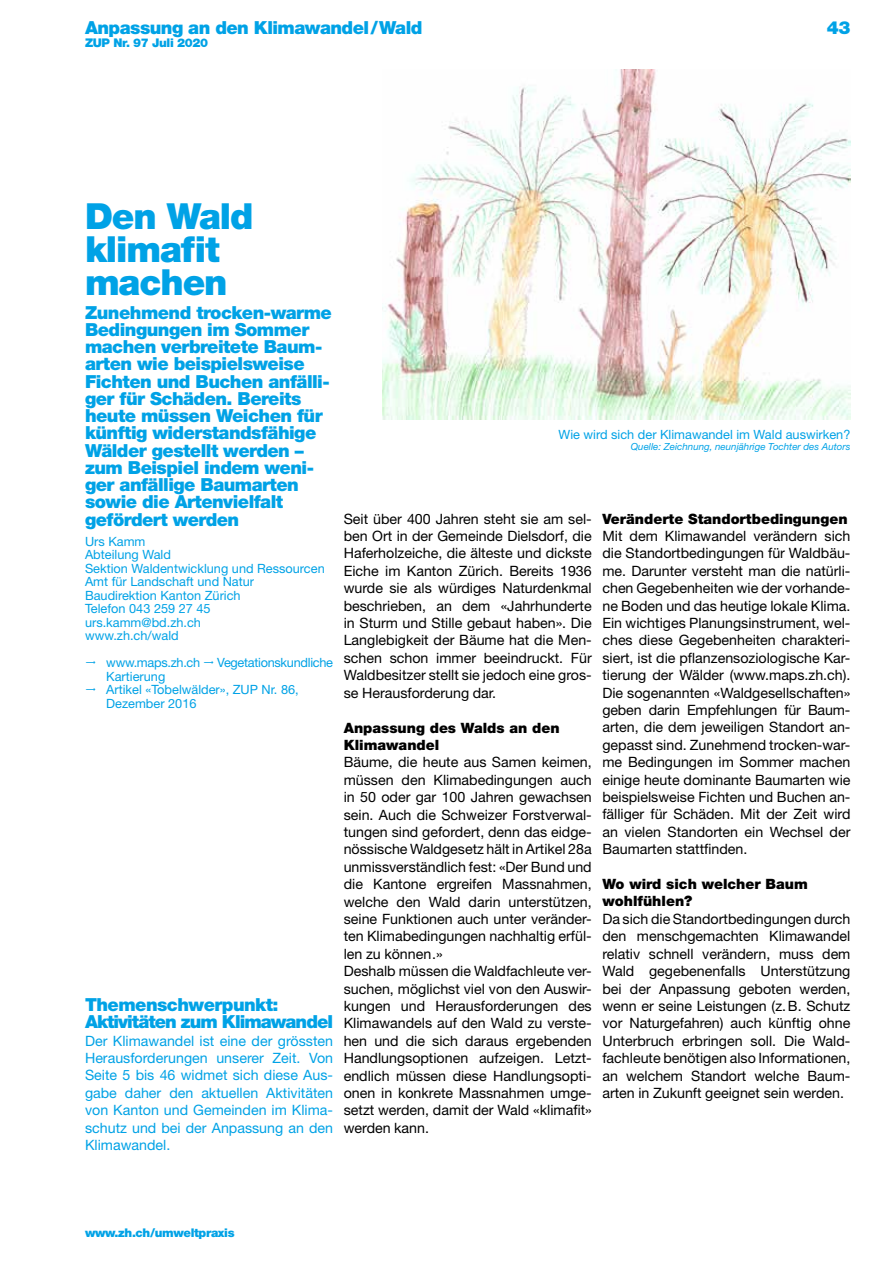
<style>
.page{position:relative;width:893px;height:1263px;background:#fff}
.page>*{position:absolute;margin:0;border:0;box-sizing:border-box;transform-origin:0 0}
.t1{font:900 36px/33px "Helvetica Neue LT Std";letter-spacing:-.03em;color:#00a2e6}
.t2{font:900 18px/17.2px "Helvetica Neue LT Std";letter-spacing:-.03em;color:#00a2e6}
.t3{font:900 18px/17.2px "Helvetica Neue LT Std";letter-spacing:-.055em;color:#00a2e6}
.t4{font:14.25px/17.4px "Helvetica Neue LT Std";color:#000;text-align:justify}
.t5{font:14.25px/17.4px "Helvetica Neue LT Std";color:#00a2e6;text-align:justify}
.t6{font:900 14.25px/17.4px "Helvetica Neue LT Std";color:#000}
.t7{font:12.75px/13.5px "Helvetica Neue LT Std";color:#00a2e6}
.t8{font:12.75px "Helvetica Neue LT Std";letter-spacing:-.025em;color:#00a2e6}
.t9{font:900 12px "Helvetica Neue LT Std";letter-spacing:-.03em;color:#00a2e6}
.t10{font:italic 9.75px "Helvetica Neue LT Std";color:#00a2e6}
</style>
<div class="page">
<img style="left:383px;top:70px;width:467px;height:349px">
<p class="t2" style="left:85px;top:19px;width:339px">Anpassung an den Klimawandel/Wald</p>
<p class="t2" style="left:827px;top:19px;width:25px">43</p>
<p class="t9" style="left:85px;top:35px;width:125px">ZUP Nr. 97 Juli 2020</p>
<h1 class="t1" style="left:85px;top:200px;width:170px">Den Wald klimafit machen</h1>
<p class="t2" style="left:85px;top:304px;width:248px">Zunehmend trocken-warme<br>Bedingungen im Sommer machen verbreitete Baum&shy;arten wie beispielsweise<br>Fichten und Buchen anfälli&shy;ger für Schäden. Bereits heute müssen Weichen für künftig widerstandsfähige<br>Wälder gestellt werden – zum Beispiel indem weni&shy;ger anfällige Baumarten sowie die Artenvielfalt gefördert werden</p>
<p class="t7" style="left:85px;top:534px;width:241px">Urs Kamm<br>Abteilung Wald<br>Sektion Waldentwicklung und Ressourcen<br>Amt für Landschaft und Natur<br>Baudirektion Kanton Zürich<br>Telefon 043 259 27 45 urs.kamm@bd.zh.ch<br>www.zh.ch/wald</p>
<p class="t8" style="left:106px;top:655px;width:95px">www.maps.zh.ch</p>
<p class="t8" style="left:217px;top:655px;width:117px">Vegetationskundliche</p>
<p class="t7" style="left:106px;top:669px;width:194px">Kartierung<br>Artikel «Tobelwälder», ZUP Nr. 86,<br>Dezember 2016</p>
<p class="t3" style="left:85px;top:996px;width:250px">Themenschwerpunkt:<br>Aktivitäten zum Klimawandel</p>
<p class="t5" style="left:85px;top:1031px;width:250px">Der Klimawandel ist eine der grössten Herausforderungen unserer Zeit. Von Seite 5 bis 46 widmet sich diese Aus&shy;gabe daher den aktuellen Aktivitäten von Kanton und Gemeinden im Klima&shy;schutz und bei der Anpassung an den Klimawandel.</p>
<p class="t7" style="left:559px;top:427px;width:293px">Wie wird sich der Klimawandel im Wald auswirken?</p>
<p class="t10" style="left:631px;top:441px;width:221px">Quelle: Zeichnung, neunjährige Tochter des Autors</p>
<p class="t4" style="left:344px;top:510px;width:250px">Seit über 400 Jahren steht sie am sel&shy;ben Ort in der Gemeinde Dielsdorf, die Haferholzeiche, die älteste und dickste Eiche im Kanton Zürich. Bereits 1936 wurde sie als würdiges Naturdenkmal beschrieben, an dem «Jahrhunderte in Sturm und Stille gebaut haben». Die Langlebigkeit der Bäume hat die Men&shy;schen schon immer beeindruckt. Für Waldbesitzer stellt sie jedoch eine gros&shy;se Herausforderung dar.</p>
<p class="t6" style="left:344px;top:719px;width:217px">Anpassung des Walds an den<br>Klimawandel</p>
<p class="t4" style="left:344px;top:753px;width:250px;text-align:left">Bäume, die heute aus Samen keimen, müssen den Klimabedingungen auch in 50 oder gar 100 Jahren gewachsen sein. Auch die Schweizer Forstverwal&shy;tungen sind gefordert, denn das eidge&shy;nössische Waldgesetz hält in Artikel 28a unmissverständlich fest: «Der Bund und die Kantone ergreifen Massnahmen, welche den Wald darin unterstützen, seine Funktionen auch unter veränder&shy;ten Klimabedingungen nachhaltig erfül&shy;len zu können.»<br>Deshalb müssen die Waldfachleute ver&shy;suchen, möglichst viel von den Auswir&shy;kungen und Herausforderungen des Klimawandels auf den Wald zu verste&shy;hen und die sich daraus ergebenden Handlungsoptionen aufzeigen. Letzt&shy;endlich müssen diese Handlungsopti&shy;onen in konkrete Massnahmen umge&shy;setzt werden, damit der Wald «klimafit» werden kann.</p>
<p class="t6" style="left:602px;top:510px;width:247px">Veränderte Standortbedingungen</p>
<p class="t4" style="left:602px;top:527px;width:250px">Mit dem Klimawandel verändern sich die Standortbedingungen für Waldbäu&shy;me. Darunter versteht man die natürli&shy;chen Gegebenheiten wie der vorhande&shy;ne Boden und das heutige lokale Klima.<br>Ein wichtiges Planungsinstrument, wel&shy;ches diese Gegebenheiten charakteri&shy;siert, ist die pflanzensoziologische Kar&shy;tierung der Wälder (www.maps.zh.ch).<br>Die sogenannten «Waldgesellschaften» geben darin Empfehlungen für Baum&shy;arten, die dem jeweiligen Standort an&shy;gepasst sind. Zunehmend trocken-war&shy;me Bedingungen im Sommer machen einige heute dominante Baumarten wie beispielsweise Fichten und Buchen an&shy;fälliger für Schäden. Mit der Zeit wird an vielen Standorten ein Wechsel der Baumarten stattfinden.</p>
<p class="t6" style="left:602px;top:875px;width:207px">Wo wird sich welcher Baum wohlfühlen?</p>
<p class="t4" style="left:602px;top:910px;width:250px">Da sich die Standortbedingungen durch den menschgemachten Klimawandel relativ schnell verändern, muss dem Wald gegebenenfalls Unterstützung bei der Anpassung geboten werden, wenn er seine Leistungen (z.B. Schutz vor Naturgefahren) auch künftig ohne Unterbruch erbringen soll. Die Wald&shy;fachleute benötigen also Informationen, an welchem Standort welche Baum&shy;arten in Zukunft geeignet sein werden.</p>
<p class="t9" style="left:85px;top:1226px;width:151px">www.zh.ch/umweltpraxis</p>
</div>
